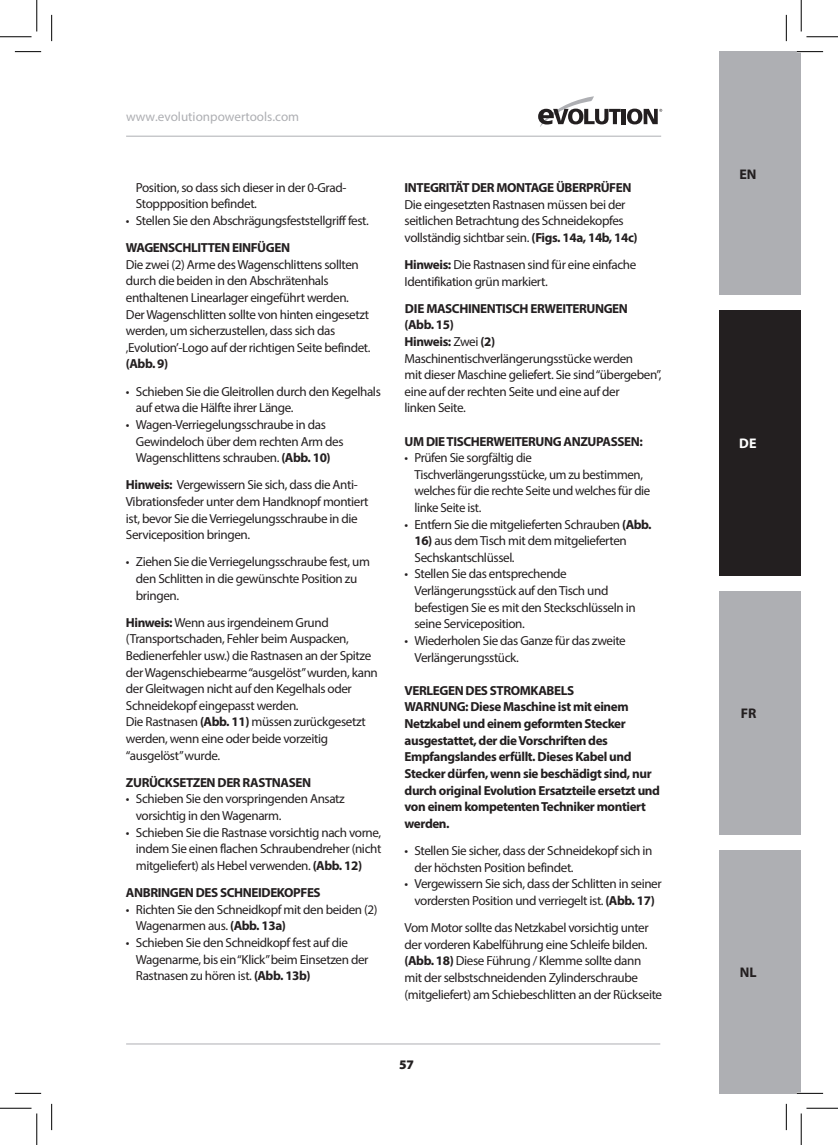
<style>
.page{position:relative;width:838px;height:1145px;background:#fff}
.page>*{position:absolute;margin:0;border:0;box-sizing:border-box;transform-origin:0 0}
.t1{font:700 14px "Myriad Pro";color:#231f20}
.t2{font:700 14px "Myriad Pro";color:#fff}
.t3{font:13.12px/16.6px "Myriad Pro";letter-spacing:-.03em;color:#231f20}
.t4{font:700 13.12px/16.6px "Myriad Pro";letter-spacing:-.03em;color:#231f20}
.t5{font:13.12px "Myriad Pro";color:#aeafb3}
.t6{font:900 13.12px "Myriad Pro";color:#231f20}
.s1{font-weight:700}
</style>
<div class="page">
<div style="left:719px;top:310px;width:82px;height:266px;background:#231f20"></div>
<div style="left:719px;top:591px;width:82px;height:244px;background:#aeafb3"></div>
<div style="left:719px;top:52px;width:82px;height:243px;background:#aeafb3"></div>
<div style="left:719px;top:850px;width:82px;height:243px;background:#aeafb3"></div>
<hr style="left:126px;top:136px;width:535px;height:1px;background:#aeafb3">
<hr style="left:126px;top:1044px;width:534px;height:1px;background:#aeafb3">
<svg style="left:538px;top:96px;width:82px;height:31px"></svg>
<hr style="left:621px;top:109px;width:4px;height:15px;background:#231f20">
<svg style="left:627px;top:109px;width:35px;height:15px"></svg>
<hr style="left:796px;top:51px;width:27px;height:2px;background:#fff">
<hr style="left:796px;top:1092px;width:27px;height:2px;background:#fff">
<svg style="left:15px;top:51px;width:26px;height:1px"></svg>
<svg style="left:796px;top:51px;width:27px;height:1px"></svg>
<svg style="left:15px;top:1093px;width:26px;height:1px"></svg>
<svg style="left:796px;top:1093px;width:27px;height:1px"></svg>
<svg style="left:51px;top:15px;width:1px;height:26px"></svg>
<svg style="left:51px;top:1104px;width:1px;height:26px"></svg>
<svg style="left:786px;top:15px;width:1px;height:26px"></svg>
<svg style="left:786px;top:1104px;width:1px;height:26px"></svg>
<hr style="left:0;top:36px;width:32px;height:1px;background:#000">
<hr style="left:806px;top:36px;width:31px;height:1px;background:#000">
<hr style="left:0;top:1108px;width:32px;height:1px;background:#000">
<hr style="left:806px;top:1108px;width:31px;height:1px;background:#000">
<hr style="left:36px;top:0;width:1px;height:31px;background:#000">
<hr style="left:36px;top:1113px;width:1px;height:32px;background:#000">
<hr style="left:800px;top:0;width:1px;height:31px;background:#000">
<hr style="left:800px;top:1113px;width:1px;height:32px;background:#000">
<p class="t5" style="left:126px;top:109px;width:175px">www.evolutionpowertools.com</p>
<p class="t3" style="left:136px;top:179px;width:212px">Position, so dass sich dieser in der 0-Grad-<br>Stoppposition befindet.</p>
<p class="t3" style="left:126px;top:212px;width:244px">• Stellen Sie den Abschrägungsfeststellgriff fest.</p>
<p class="t4" style="left:126px;top:239px;width:166px">WAGENSCHLITTEN EINFÜGEN</p>
<p class="t3" style="left:126px;top:256px;width:246px">Die zwei (2) Arme des Wagenschlittens sollten durch die beiden in den Abschrätenhals enthaltenen Linearlager eingeführt werden.<br>Der Wagenschlitten sollte von hinten eingesetzt werden, um sicherzustellen, dass sich das ‚Evolution’-Logo auf der richtigen Seite befindet.</p>
<p class="t4" style="left:126px;top:355px;width:44px">(Abb. 9)</p>
<p class="t3" style="left:136px;top:383px;width:246px;text-indent:-10px">• Schieben Sie die Gleitrollen durch den Kegelhals auf etwa die Hälfte ihrer Länge.</p>
<p class="t3" style="left:136px;top:416px;width:209px;text-indent:-10px">• Wagen-Verriegelungsschraube in das<br>Gewindeloch über dem rechten Arm des<br>Wagenschlittens schrauben. <span class="s1">(Abb. 10)</span></p>
<p class="t3" style="left:126px;top:476px;width:244px"><span class="s1">Hinweis:</span> Vergewissern Sie sich, dass die Anti-Vibrationsfeder unter dem Handknopf montiert ist, bevor Sie die Verriegelungsschraube in die Serviceposition bringen.</p>
<p class="t3" style="left:136px;top:553px;width:236px;text-indent:-10px">• Ziehen Sie die Verriegelungsschraube fest, um den Schlitten in die gewünschte Position zu bringen.</p>
<p class="t3" style="left:126px;top:614px;width:253px"><span class="s1">Hinweis:</span> Wenn aus irgendeinem Grund (Transportschaden, Fehler beim Auspacken, Bedienerfehler usw.) die Rastnasen an der Spitze der Wagenschiebearme “ausgelöst” wurden, kann der Gleitwagen nicht auf den Kegelhals oder Schneidekopf eingepasst werden.<br>Die Rastnasen <span class="s1">(Abb. 11)</span> müssen zurückgesetzt werden, wenn eine oder beide vorzeitig “ausgelöst” wurde.</p>
<p class="t4" style="left:126px;top:774px;width:187px">ZURÜCKSETZEN DER RASTNASEN</p>
<p class="t3" style="left:136px;top:791px;width:210px;text-indent:-10px">• Schieben Sie den vorspringenden Ansatz vorsichtig in den Wagenarm.</p>
<p class="t3" style="left:136px;top:824px;width:247px;text-align:justify;text-indent:-10px">• Schieben Sie die Rastnase vorsichtig nach vorne, indem Sie einen flachen Schraubendreher (nicht mitgeliefert) als Hebel verwenden. <span class="s1">(Abb. 12)</span></p>
<p class="t4" style="left:126px;top:884px;width:196px">ANBRINGEN DES SCHNEIDEKOPFES</p>
<p class="t3" style="left:136px;top:901px;width:243px;text-indent:-10px">• Richten Sie den Schneidkopf mit den beiden (2)<br>Wagenarmen aus. <span class="s1">(Abb. 13a)</span></p>
<p class="t3" style="left:136px;top:934px;width:234px;text-indent:-10px">• Schieben Sie den Schneidkopf fest auf die<br>Wagenarme, bis ein “Klick” beim Einsetzen der<br>Rastnasen zu hören ist. <span class="s1">(Abb. 13b)</span></p>
<p class="t4" style="left:404px;top:179px;width:228px">INTEGRITÄT DER MONTAGE ÜBERPRÜFEN</p>
<p class="t3" style="left:404px;top:196px;width:234px">Die eingesetzten Rastnasen müssen bei der seitlichen Betrachtung des Schneidekopfes vollständig sichtbar sein. <span class="s1">(Figs. 14a, 14b, 14c)</span></p>
<p class="t3" style="left:404px;top:256px;width:233px"><span class="s1">Hinweis:</span> Die Rastnasen sind für eine einfache<br>Identifikation grün markiert.</p>
<p class="t3" style="left:404px;top:300px;width:258px"><span class="s1">DIE MASCHINENTISCH ERWEITERUNGEN<br>(Abb. 15)<br>Hinweis:</span> Zwei <span class="s1">(2)<br></span>Maschinentischverlängerungsstücke werden<br>mit dieser Maschine geliefert. Sie sind “übergeben”, eine auf der rechten Seite und eine auf der<br>linken Seite.</p>
<p class="t4" style="left:404px;top:433px;width:240px">UM DIE TISCHERWEITERUNG ANZUPASSEN:</p>
<p class="t3" style="left:414px;top:449px;width:237px;text-indent:-10px">• Prüfen Sie sorgfältig die Tischverlängerungsstücke, um zu bestimmen, welches für die rechte Seite und welches für die linke Seite ist.</p>
<p class="t3" style="left:404px;top:516px;width:248px">• Entfern Sie die mitgelieferten Schrauben <span class="s1">(Abb.</span></p>
<p class="t3" style="left:414px;top:532px;width:214px"><span class="s1">16)</span> aus dem Tisch mit dem mitgelieferten<br>Sechskantschlüssel.</p>
<p class="t3" style="left:414px;top:566px;width:223px;text-indent:-10px">• Stellen Sie das entsprechende Verlängerungsstück auf den Tisch und befestigen Sie es mit den Steckschlüsseln in seine Serviceposition.</p>
<p class="t3" style="left:414px;top:632px;width:213px;text-indent:-10px">• Wiederholen Sie das Ganze für das zweite<br>Verlängerungsstück.</p>
<p class="t4" style="left:404px;top:682px;width:257px">VERLEGEN DES STROMKABELS<br>WARNUNG: Diese Maschine ist mit einem Netzkabel und einem geformten Stecker ausgestattet, der die Vorschriften des Empfangslandes erfüllt. Dieses Kabel und Stecker dürfen, wenn sie beschädigt sind, nur durch original Evolution Ersatzteile ersetzt und von einem kompetenten Techniker montiert werden.</p>
<p class="t3" style="left:414px;top:842px;width:239px;text-indent:-10px">• Stellen Sie sicher, dass der Schneidekopf sich in der höchsten Position befindet.</p>
<p class="t3" style="left:404px;top:875px;width:258px;text-align:center">• Vergewissern Sie sich, dass der Schlitten in seiner vordersten Position und verriegelt ist. <span class="s1">(Abb. 17)</span></p>
<p class="t3" style="left:404px;top:919px;width:259px">Vom Motor sollte das Netzkabel vorsichtig unter der vorderen Kabelführung eine Schleife bilden. <span class="s1">(Abb. 18)</span> Diese Führung / Klemme sollte dann mit der selbstschneidenden Zylinderschraube (mitgeliefert) am Schiebeschlitten an der Rückseite</p>
<p class="t6" style="left:399px;top:1055px;width:17px">57</p>
<p class="t1" style="left:739px;top:165px;width:19px">EN</p>
<p class="t2" style="left:739px;top:435px;width:19px">DE</p>
<p class="t1" style="left:740px;top:704px;width:17px">FR</p>
<p class="t1" style="left:739px;top:963px;width:18px">NL</p>
</div>
